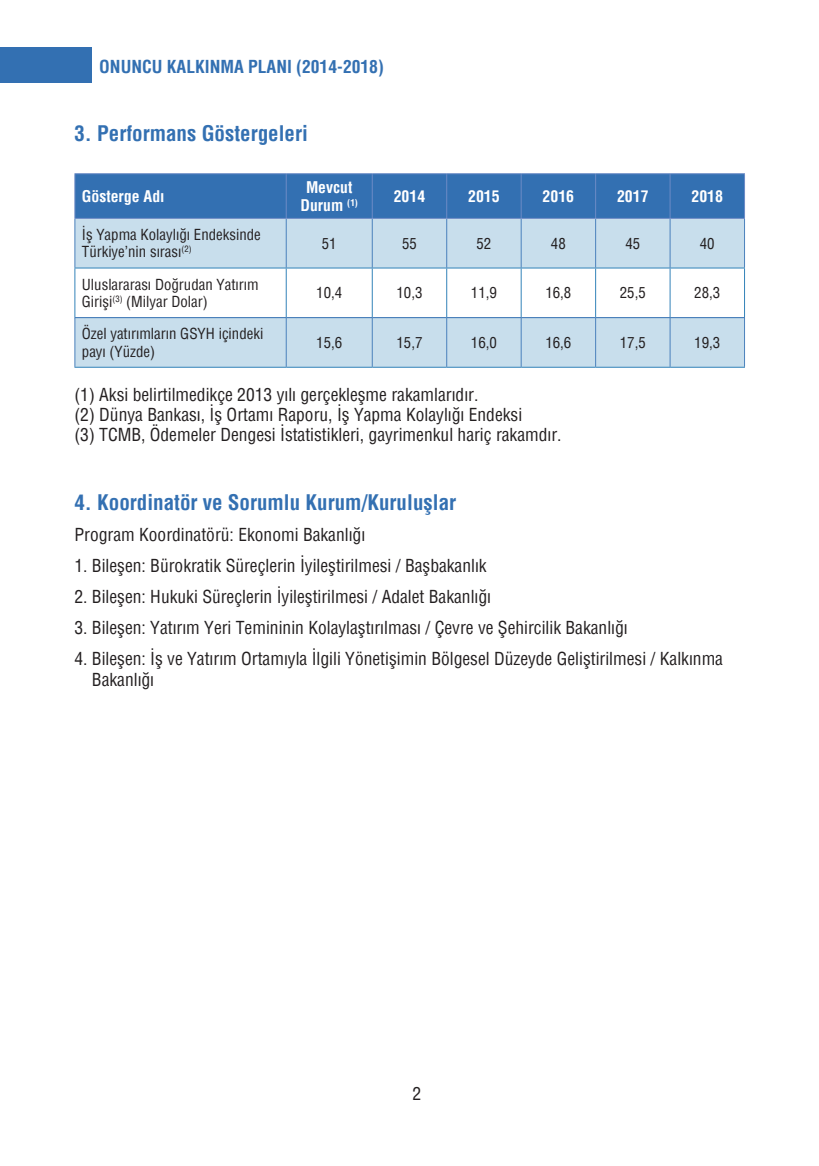
<style>
.page{position:relative;width:819px;height:1166px;background:#fff}
.page>*{position:absolute;margin:0;border:0;box-sizing:border-box;transform-origin:0 0}
.t1{font:700 condensed 21px "Helvetica";color:#3370b2}
.t2{font:condensed 17.5px/21px "Helvetica";color:#231f20}
.t3{font:700 condensed 17.5px "Helvetica";color:#3370b2}
.t4{font:700 condensed 15.75px/18px "Helvetica";color:#fff;text-align:center}
.t5{font:condensed 14.88px/17.2px "Helvetica";color:#231f20}
</style>
<div class="page">
<div style="left:0;top:47px;width:92px;height:36px;background:#3370b2"></div>
<div style="left:75px;top:174px;width:669px;height:44px;background:#3370b2"></div>
<svg style="left:75px;top:219px;width:669px;height:148px;fill:#c8deec"></svg>
<hr style="left:75px;top:268px;width:1px;height:49px;background:#3383b9">
<hr style="left:286px;top:268px;width:1px;height:49px;background:#3383b9">
<hr style="left:372px;top:268px;width:1px;height:49px;background:#3383b9">
<hr style="left:446px;top:268px;width:1px;height:49px;background:#3383b9">
<hr style="left:521px;top:268px;width:1px;height:49px;background:#3383b9">
<hr style="left:595px;top:268px;width:1px;height:49px;background:#3383b9">
<hr style="left:669px;top:268px;width:1px;height:49px;background:#3383b9">
<hr style="left:744px;top:268px;width:1px;height:49px;background:#3383b9">
<hr style="left:74px;top:219px;width:1px;height:49px;background:#4b81bc">
<hr style="left:286px;top:219px;width:1px;height:49px;background:#4b81bc">
<hr style="left:372px;top:219px;width:1px;height:49px;background:#4b81bc">
<hr style="left:446px;top:219px;width:1px;height:49px;background:#4b81bc">
<hr style="left:520px;top:219px;width:1px;height:49px;background:#4b81bc">
<hr style="left:595px;top:219px;width:1px;height:49px;background:#4b81bc">
<hr style="left:669px;top:219px;width:1px;height:49px;background:#4b81bc">
<hr style="left:744px;top:219px;width:1px;height:49px;background:#4b81bc">
<hr style="left:74px;top:268px;width:212px;height:1px;background:#3383b9">
<hr style="left:286px;top:268px;width:86px;height:1px;background:#3383b9">
<hr style="left:372px;top:268px;width:74px;height:1px;background:#3383b9">
<hr style="left:446px;top:268px;width:75px;height:1px;background:#3383b9">
<hr style="left:521px;top:268px;width:74px;height:1px;background:#3383b9">
<hr style="left:595px;top:268px;width:75px;height:1px;background:#3383b9">
<hr style="left:670px;top:268px;width:75px;height:1px;background:#3383b9">
<hr style="left:74px;top:318px;width:1px;height:49px;background:#4b81bc">
<hr style="left:74px;top:317px;width:212px;height:1px;background:#3370b2">
<hr style="left:286px;top:317px;width:86px;height:1px;background:#3370b2">
<hr style="left:372px;top:317px;width:74px;height:1px;background:#3370b2">
<hr style="left:446px;top:317px;width:75px;height:1px;background:#3370b2">
<hr style="left:521px;top:317px;width:74px;height:1px;background:#3370b2">
<hr style="left:595px;top:317px;width:75px;height:1px;background:#3370b2">
<hr style="left:670px;top:317px;width:75px;height:1px;background:#3370b2">
<hr style="left:286px;top:318px;width:1px;height:49px;background:#4b81bc">
<hr style="left:372px;top:318px;width:1px;height:49px;background:#4b81bc">
<hr style="left:446px;top:318px;width:1px;height:49px;background:#4b81bc">
<hr style="left:520px;top:318px;width:1px;height:49px;background:#4b81bc">
<hr style="left:595px;top:318px;width:1px;height:49px;background:#4b81bc">
<hr style="left:669px;top:318px;width:1px;height:49px;background:#4b81bc">
<hr style="left:744px;top:318px;width:1px;height:49px;background:#4b81bc">
<hr style="left:74px;top:367px;width:212px;height:1px;background:#3383b9">
<hr style="left:286px;top:367px;width:86px;height:1px;background:#3383b9">
<hr style="left:372px;top:367px;width:74px;height:1px;background:#3383b9">
<hr style="left:446px;top:367px;width:75px;height:1px;background:#3383b9">
<hr style="left:521px;top:367px;width:74px;height:1px;background:#3383b9">
<hr style="left:595px;top:367px;width:75px;height:1px;background:#3383b9">
<hr style="left:670px;top:367px;width:75px;height:1px;background:#3383b9">
<hr style="left:74px;top:173px;width:212px;height:1px;background:#6c8bc6">
<hr style="left:74px;top:174px;width:1px;height:44px;background:#6c8bc6">
<hr style="left:286px;top:173px;width:86px;height:1px;background:#6c8bc6">
<hr style="left:286px;top:174px;width:1px;height:44px;background:#6c8bc6">
<hr style="left:372px;top:173px;width:74px;height:1px;background:#6c8bc6">
<hr style="left:372px;top:174px;width:1px;height:44px;background:#6c8bc6">
<hr style="left:446px;top:173px;width:75px;height:1px;background:#6c8bc6">
<hr style="left:446px;top:174px;width:1px;height:44px;background:#6c8bc6">
<hr style="left:521px;top:173px;width:74px;height:1px;background:#6c8bc6">
<hr style="left:520px;top:174px;width:1px;height:44px;background:#6c8bc6">
<hr style="left:595px;top:173px;width:75px;height:1px;background:#6c8bc6">
<hr style="left:595px;top:174px;width:1px;height:44px;background:#6c8bc6">
<hr style="left:670px;top:173px;width:75px;height:1px;background:#6c8bc6">
<hr style="left:669px;top:174px;width:1px;height:44px;background:#6c8bc6">
<hr style="left:744px;top:174px;width:1px;height:44px;background:#6c8bc6">
<hr style="left:74px;top:218px;width:212px;height:1px;background:#6c8bc6">
<hr style="left:286px;top:218px;width:86px;height:1px;background:#6c8bc6">
<hr style="left:372px;top:218px;width:74px;height:1px;background:#6c8bc6">
<hr style="left:446px;top:218px;width:75px;height:1px;background:#6c8bc6">
<hr style="left:521px;top:218px;width:74px;height:1px;background:#6c8bc6">
<hr style="left:595px;top:218px;width:75px;height:1px;background:#6c8bc6">
<hr style="left:670px;top:218px;width:75px;height:1px;background:#6c8bc6">
<p class="t3" style="left:99px;top:55px;width:286px">ONUNCU KALKINMA PLANI (2014-2018)</p>
<p class="t1" style="left:74px;top:120px;width:235px">3. Performans Göstergeleri</p>
<p class="t4" style="left:82px;top:187px;width:84px">Gösterge Adı</p>
<p class="t4" style="left:300px;top:178px;width:59px">Mevcut<br>Durum <sup>(1)</sup></p>
<p class="t4" style="left:394px;top:187px;width:33px">2014</p>
<p class="t4" style="left:468px;top:187px;width:33px">2015</p>
<p class="t4" style="left:542px;top:187px;width:33px">2016</p>
<p class="t4" style="left:617px;top:187px;width:33px">2017</p>
<p class="t4" style="left:691px;top:187px;width:33px">2018</p>
<p class="t5" style="left:82px;top:226px;width:180px">İş Yapma Kolaylığı Endeksinde<br>Türkiye’nin sırası<sup>(2)</sup></p>
<p class="t5" style="left:322px;top:235px;width:16px">51</p>
<p class="t5" style="left:402px;top:235px;width:16px">55</p>
<p class="t5" style="left:476px;top:235px;width:16px">52</p>
<p class="t5" style="left:551px;top:235px;width:16px">48</p>
<p class="t5" style="left:625px;top:235px;width:16px">45</p>
<p class="t5" style="left:699px;top:235px;width:16px">40</p>
<p class="t5" style="left:82px;top:276px;width:178px">Uluslararası Doğrudan Yatırım<br>Girişi<sup>(3)</sup> (Milyar Dolar)</p>
<p class="t5" style="left:316px;top:284px;width:28px">10,4</p>
<p class="t5" style="left:396px;top:284px;width:28px">10,3</p>
<p class="t5" style="left:471px;top:284px;width:28px">11,9</p>
<p class="t5" style="left:545px;top:284px;width:28px">16,8</p>
<p class="t5" style="left:619px;top:284px;width:28px">25,5</p>
<p class="t5" style="left:694px;top:284px;width:28px">28,3</p>
<p class="t5" style="left:82px;top:325px;width:183px">Özel yatırımların GSYH içindeki payı (Yüzde)</p>
<p class="t5" style="left:316px;top:334px;width:28px">15,6</p>
<p class="t5" style="left:396px;top:334px;width:28px">15,7</p>
<p class="t5" style="left:471px;top:334px;width:28px">16,0</p>
<p class="t5" style="left:545px;top:334px;width:28px">16,6</p>
<p class="t5" style="left:619px;top:334px;width:28px">17,5</p>
<p class="t5" style="left:694px;top:334px;width:28px">19,3</p>
<p class="t2" style="left:74px;top:384px;width:405px">(1) Aksi belirtilmedikçe 2013 yılı gerçekleşme rakamlarıdır.</p>
<p class="t2" style="left:74px;top:404px;width:449px">(2) Dünya Bankası, İş Ortamı Raporu, İş Yapma Kolaylığı Endeksi</p>
<p class="t2" style="left:74px;top:424px;width:488px">(3) TCMB, Ödemeler Dengesi İstatistikleri, gayrimenkul hariç rakamdır.</p>
<p class="t1" style="left:74px;top:488px;width:383px">4. Koordinatör ve Sorumlu Kurum/Kuruluşlar</p>
<p class="t2" style="left:74px;top:524px;width:292px">Program Koordinatörü: Ekonomi Bakanlığı</p>
<p class="t2" style="left:74px;top:555px;width:414px">1. Bileşen: Bürokratik Süreçlerin İyileştirilmesi / Başbakanlık</p>
<p class="t2" style="left:74px;top:586px;width:418px">2. Bileşen: Hukuki Süreçlerin İyileştirilmesi / Adalet Bakanlığı</p>
<p class="t2" style="left:74px;top:617px;width:554px">3. Bileşen: Yatırım Yeri Temininin Kolaylaştırılması / Çevre ve Şehircilik Bakanlığı</p>
<p class="t2" style="left:92px;top:647px;width:632px;text-indent:-18px">4. Bileşen: İş ve Yatırım Ortamıyla İlgili Yönetişimin Bölgesel Düzeyde Geliştirilmesi / Kalkınma<br>Bakanlığı</p>
<p class="t2" style="left:412px;top:1083px;width:10px">2</p>
</div>
